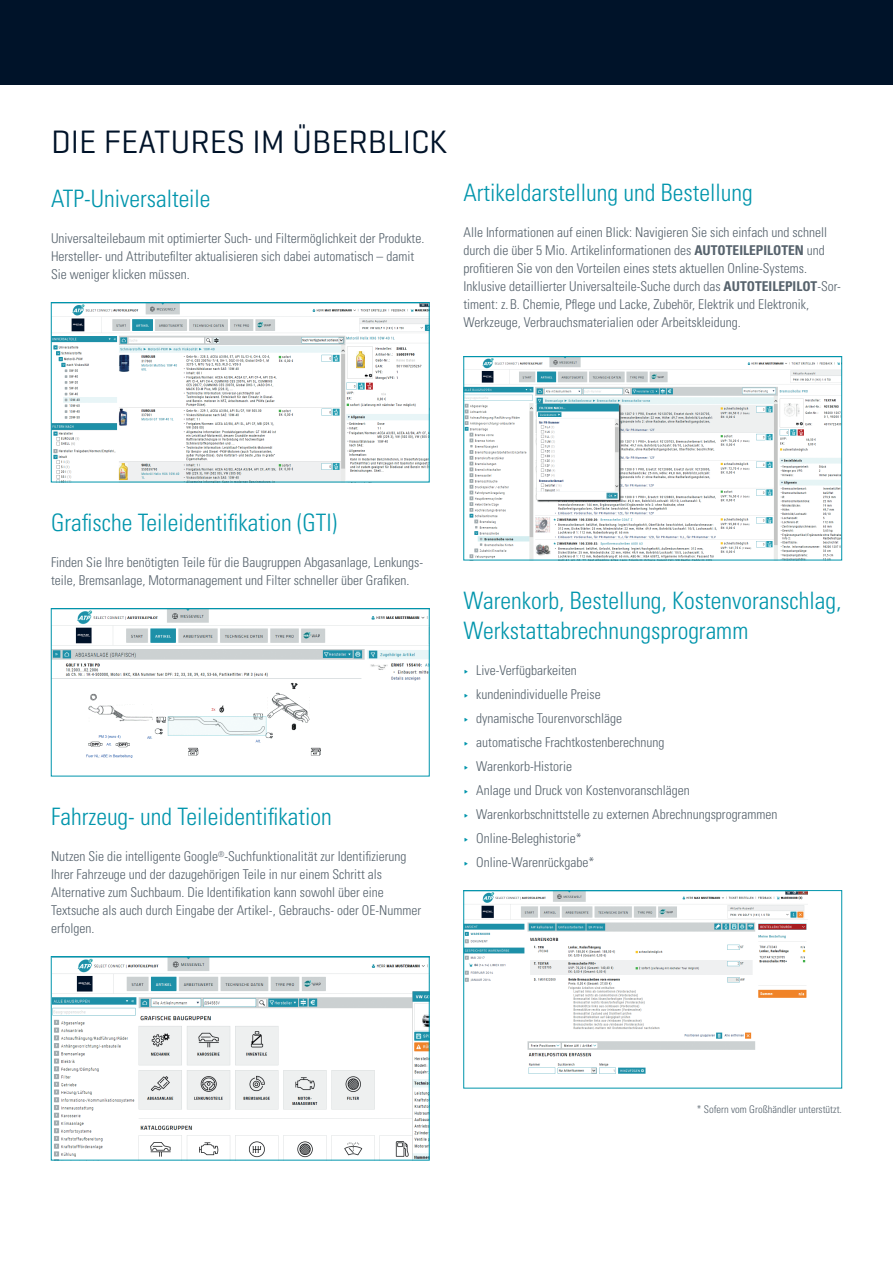
<style>
.page{position:relative;width:893px;height:1263px;background:#fff}
.page>*{position:absolute;margin:0;border:0;box-sizing:border-box;transform-origin:0 0}
.t1{font:33px "Geogrotesque";color:#001329}
.t2{font:300 condensed 24px/30px "Univers LT Std";color:#0095ac}
.t3{font:300 condensed 13.5px/18px "Univers LT Std";color:#56626c}
.t4{font:300 condensed 10.5px "Univers LT Std";color:#56626c}
.s1{font-weight:700}
.s2{font-family:"Geogrotesque";font-weight:400;font-stretch:normal;color:#0095ac}
</style>
<div class="page">
<div style="left:0;top:0;width:893px;height:85px;background:#001329"></div>
<img style="left:53px;top:304px;width:374px;height:176px">
<div style="left:51px;top:302px;width:378px;height:180px;border:1px solid #0095ac"></div>
<img style="left:465px;top:358px;width:375px;height:200px">
<div style="left:463px;top:356px;width:379px;height:204px;border:1px solid #0095ac"></div>
<img style="left:53px;top:958px;width:374px;height:200px">
<div style="left:51px;top:956px;width:378px;height:204px;border:1px solid #0095ac"></div>
<img style="left:53px;top:610px;width:374px;height:148px">
<div style="left:51px;top:608px;width:378px;height:168px;border:1px solid #0095ac"></div>
<img style="left:465px;top:892px;width:342px;height:182px">
<div style="left:463px;top:890px;width:379px;height:198px;border:1px solid #0095ac"></div>
<h1 class="t1" style="left:51px;top:121px;width:398px">DIE FEATURES IM ÜBERBLICK</h1>
<h2 class="t2" style="left:51px;top:184px;width:161px">ATP-Universalteile</h2>
<p class="t3" style="left:51px;top:229px;width:375px">Universalteilebaum mit optimierter Such- und Filtermöglichkeit der Produkte.<br>Hersteller- und Attributefilter aktualisieren sich dabei automatisch – damit<br>Sie weniger klicken müssen.</p>
<h2 class="t2" style="left:463px;top:178px;width:291px">Artikeldarstellung und Bestellung</h2>
<p class="t3" style="left:463px;top:223px;width:379px">Alle Informationen auf einen Blick: Navigieren Sie sich einfach und schnell durch die über 5 Mio. Artikelinformationen des <span class="s1">AUTOTEILEPILOTEN</span> und profitieren Sie von den Vorteilen eines stets aktuellen Online-Systems.<br>Inklusive detaillierter Universalteile-Suche durch das <span class="s1">AUTOTEILEPILOT</span>-Sor&shy;timent: z. B. Chemie, Pflege und Lacke, Zubehör, Elektrik und Elektronik, Werkzeuge, Verbrauchsmaterialien oder Arbeitskleidung.</p>
<h2 class="t2" style="left:51px;top:508px;width:288px">Grafische Teileidentifikation (GTI)</h2>
<p class="t3" style="left:51px;top:553px;width:374px">Finden Sie Ihre benötigten Teile für die Baugruppen Abgasanlage, Lenkungs&shy;teile, Bremsanlage, Motormanagement und Filter schneller über Grafiken.</p>
<h2 class="t2" style="left:51px;top:802px;width:282px">Fahrzeug- und Teileidentifikation</h2>
<p class="t3" style="left:51px;top:847px;width:372px">Nutzen Sie die intelligente Google<sup>®</sup>-Suchfunktionalität zur Identifizierung Ihrer Fahrzeuge und der dazugehörigen Teile in nur einem Schritt als Alternative zum Suchbaum. Die Identifikation kann sowohl über eine Textsuche als auch durch Eingabe der Artikel-, Gebrauchs- oder OE-Nummer erfolgen.</p>
<h2 class="t2" style="left:463px;top:586px;width:380px">Warenkorb, Bestellung, Kostenvoranschlag,<br>Werkstattabrechnungsprogramm</h2>
<p class="t3" style="left:463px;top:658px;width:315px;line-height:24px"><span class="s2">∂</span> Live-Verfügbarkeiten<br><span class="s2">∂</span> kundenindividuelle Preise<br><span class="s2">∂</span> dynamische Tourenvorschläge<br><span class="s2">∂</span> automatische Frachtkostenberechnung<br><span class="s2">∂</span> Warenkorb-Historie<br><span class="s2">∂</span> Anlage und Druck von Kostenvoranschlägen<br><span class="s2">∂</span> Warenkorbschnittstelle zu externen Abrechnungsprogrammen <span class="s2">∂</span> Online-Beleghistorie*<br><span class="s2">∂</span> Online-Warenrückgabe*</p>
<p class="t4" style="left:697px;top:1103px;width:147px">* Sofern vom Großhändler unterstützt.</p>
</div>
